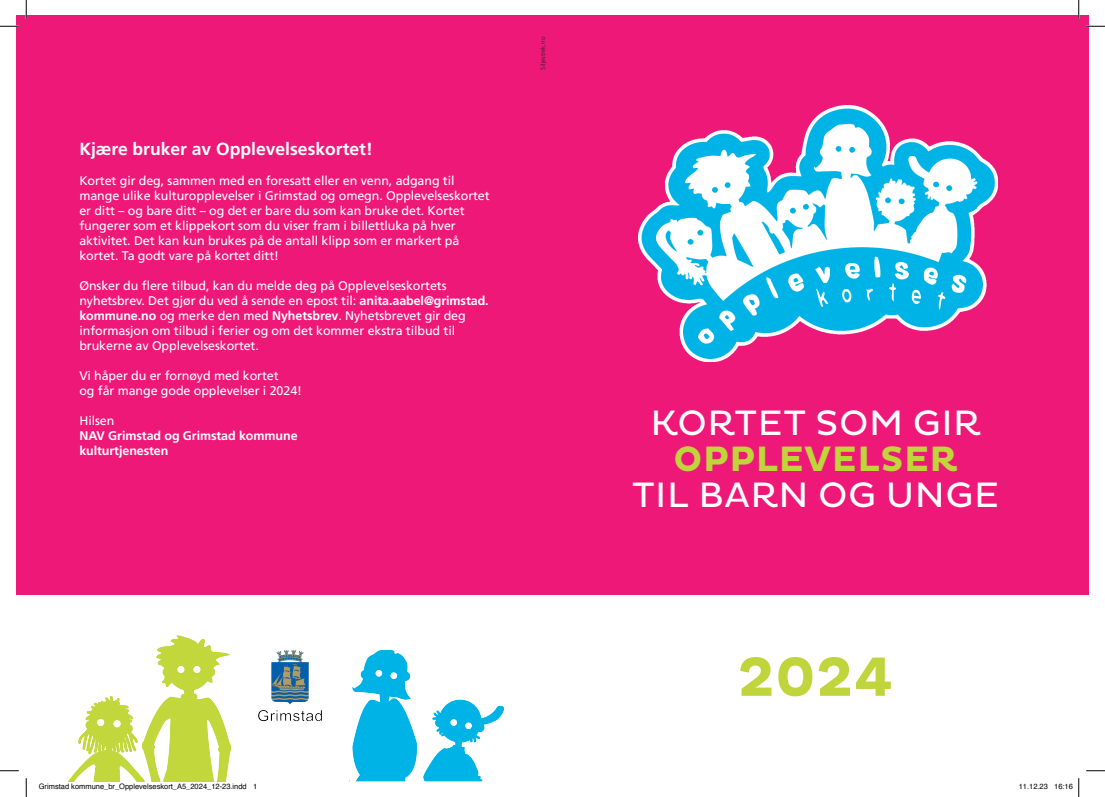
<style>
.page{position:relative;width:1105px;height:797px;background:#fff}
.page>*{position:absolute;margin:0;border:0;box-sizing:border-box;transform-origin:0 0}
.t1{font:700 56.25px "Pluto";color:#c0d53b}
.t2{font:35.88px "Pluto";letter-spacing:.015em;color:#fff}
.t3{font:700 35.88px "Pluto";letter-spacing:.015em;color:#c0d53b}
.t4{font:700 17.5px "Frutiger";color:#fff}
.t5{font:12.5px/15px "Frutiger";letter-spacing:-.005em;color:#fff}
.t6{font:700 12.5px/15px "Frutiger";letter-spacing:-.005em;color:#fff}
.t7{font:7.5px "Helvetica";color:#000}
.t8{font:300 6.25px "Frutiger";letter-spacing:.01em;color:#231f20}
.s1{font-weight:700}
</style>
<div class="page">
<div style="left:552px;top:16px;width:537px;height:579px;background:#ee1879"></div>
<img style="left:349px;top:649px;width:155px;height:132px">
<img style="left:639px;top:105px;width:358px;height:256px">
<img style="left:68px;top:635px;width:164px;height:146px">
<img style="left:258px;top:650px;width:64px;height:72px">
<div style="left:16px;top:16px;width:536px;height:579px;background:#ee1879"></div>
<svg style="left:0;top:25px;width:19px;height:2px"></svg>
<svg style="left:1086px;top:25px;width:19px;height:2px"></svg>
<svg style="left:0;top:770px;width:19px;height:1px"></svg>
<svg style="left:1086px;top:770px;width:19px;height:1px"></svg>
<svg style="left:25px;top:0;width:2px;height:19px"></svg>
<svg style="left:25px;top:778px;width:2px;height:19px"></svg>
<svg style="left:1078px;top:0;width:1px;height:19px"></svg>
<svg style="left:1078px;top:778px;width:1px;height:19px"></svg>
<h3 class="t4" style="left:79px;top:139px;width:295px">Kjære bruker av Opplevelseskortet!</h3>
<p class="t5" style="left:79px;top:173px;width:412px">Kortet gir deg, sammen med en foresatt eller en venn, adgang til mange ulike kulturopplevelser i Grimstad og omegn. Opplevelseskortet er ditt – og bare ditt – og det er bare du som kan bruke det. Kortet fungerer som et klippekort som du viser fram i billettluka på hver aktivitet. Det kan kun brukes på de antall klipp som er markert på kortet. Ta godt vare på kortet ditt!</p>
<p class="t5" style="left:79px;top:278px;width:411px">Ønsker du flere tilbud, kan du melde deg på Opplevelseskortets nyhetsbrev. Det gjør du ved å sende en epost til: <span class="s1">anita.aabel@grimstad. kommune.no</span> og merke den med <span class="s1">Nyhetsbrev</span>. Nyhetsbrevet gir deg informasjon om tilbud i ferier og om det kommer ekstra tilbud til brukerne av Opplevelseskortet.</p>
<p class="t5" style="left:79px;top:368px;width:224px">Vi håper du er fornøyd med kortet<br>og får mange gode opplevelser i 2024!</p>
<p class="t5" style="left:79px;top:413px;width:36px">Hilsen</p>
<p class="t6" style="left:79px;top:428px;width:220px">NAV Grimstad og Grimstad kommune kulturtjenesten</p>
<p class="t8" style="left:539px;top:69px;width:34px;rotate:-90deg">Siljestrek.no</p>
<h2 class="t2" style="left:650px;top:402px;width:332px">KORTET SOM GIR</h2>
<h2 class="t3" style="left:673px;top:438px;width:286px">OPPLEVELSER</h2>
<h2 class="t2" style="left:632px;top:474px;width:369px">TIL BARN OG UNGE</h2>
<h1 class="t1" style="left:737px;top:644px;width:158px">2024</h1>
<p class="t7" style="left:39px;top:781px;width:220px">Grimstad kommune_br_Opplevelseskort_A5_2024_12-23.indd 1</p>
<p class="t7" style="left:1019px;top:781px;width:56px">11.12.23 16:16</p>
</div>
